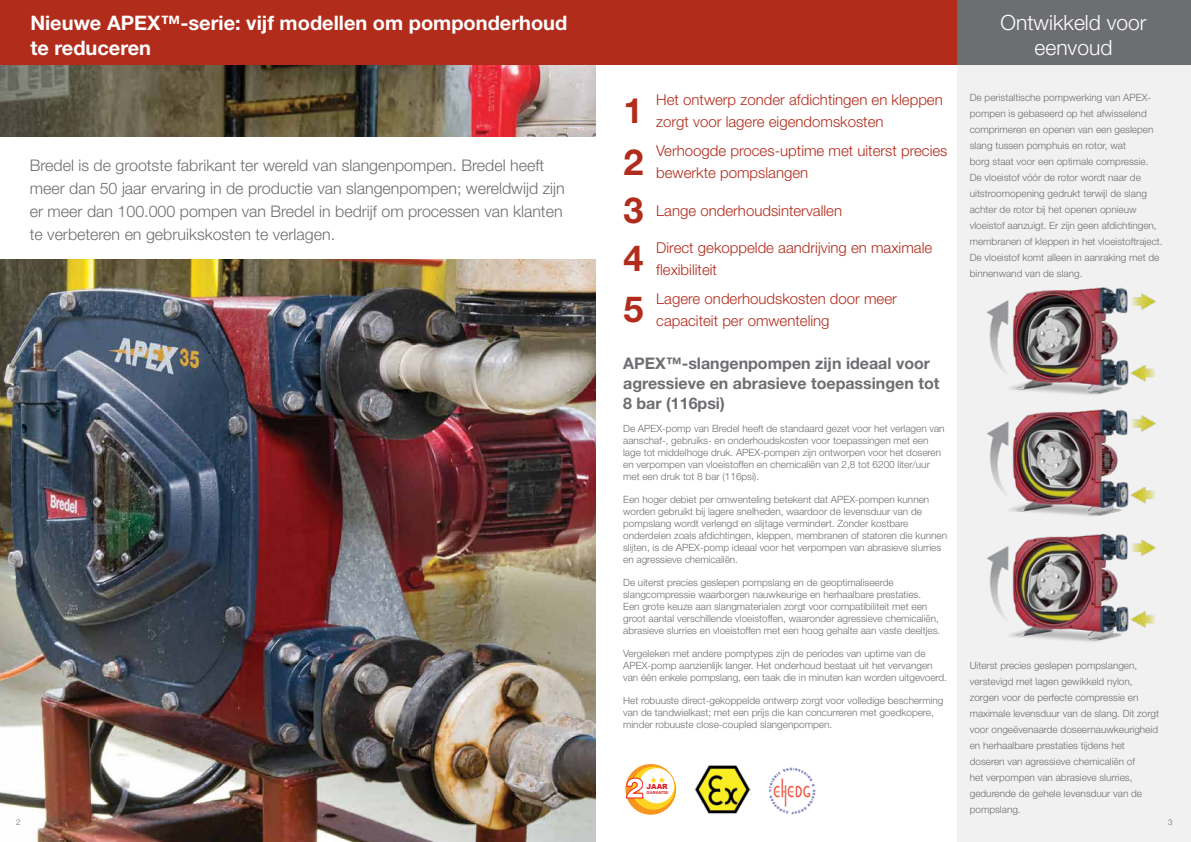
<style>
.page{position:relative;width:1191px;height:842px;background:#fff}
.page>*{position:absolute;margin:0;border:0;box-sizing:border-box;transform-origin:0 0}
.t1{font:700 36px "Helvetica Neue LT Std";color:#b22c1c}
.t2{font:700 35px "Helvetica Neue LT Std";color:#b22c1c}
.t3{font:300 21px/25px "Helvetica Neue LT Std";color:#fff;text-align:center}
.t4{font:700 20px/25px "Helvetica Neue LT Std";color:#fff}
.t5{font:300 16px/23px "Helvetica Neue LT Std";color:#6d6e71}
.t6{font:700 16px/20px "Helvetica Neue LT Std";color:#6d6e71}
.t7{font:300 15px/22px "Helvetica Neue LT Std";color:#b22c1c}
.t8{font:300 10px/16px "Helvetica Neue LT Std";color:#6d6e71}
.t9{font:300 8px "Helvetica Neue LT Std";color:#6d6e71}
.t10{font:900 7.1px "Arial";color:#da1f26}
.t11{font:700 4.1px "Arial";color:#da1f26}
</style>
<div class="page">
<img style="left:0;top:65px;width:595px;height:777px">
<div style="left:0;top:0;width:1187px;height:65px;background:#b22c1c"></div>
<div style="left:957px;top:0;width:234px;height:842px;background:#f1f1f2"></div>
<div style="left:957px;top:0;width:234px;height:65px;background:#6d6e71"></div>
<img style="left:986px;top:287px;width:170px;height:355px">
<div style="left:0;top:137px;width:595px;height:122px;background:#fff"></div>
<img style="left:768px;top:767px;width:48px;height:48px">
<img style="left:694px;top:765px;width:56px;height:49px">
<svg style="left:625px;top:764px;width:51px;height:51px"></svg>
<svg style="left:631px;top:766px;width:44px;height:44px"></svg>
<div style="left:639px;top:768px;width:35px;height:35px;background:#fff;border-radius:50%"></div>
<svg style="left:626px;top:777px;width:45px;height:22px"></svg>
<div style="left:643px;top:783px;width:28px;height:11px;background:#fff"></div>
<h3 class="t4" style="left:30px;top:10px;width:538px">Nieuwe APEX™-serie: vijf modellen om pomponderhoud te reduceren</h3>
<p class="t5" style="left:30px;top:153px;width:536px">Bredel is de grootste fabrikant ter wereld van slangenpompen. Bredel heeft meer dan 50 jaar ervaring in de productie van slangenpompen; wereldwijd zijn er meer dan 100.000 pompen van Bredel in bedrijf om processen van klanten te verbeteren en gebruikskosten te verlagen.</p>
<h2 class="t2" style="left:623px;top:89px;width:21px">1</h2>
<h3 class="t7" style="left:656px;top:89px;width:288px">Het ontwerp zonder afdichtingen en kleppen zorgt voor lagere eigendomskosten</h3>
<h1 class="t1" style="left:623px;top:140px;width:22px">2</h1>
<h3 class="t7" style="left:656px;top:140px;width:293px">Verhoogde proces-uptime met uiterst precies bewerkte pompslangen</h3>
<h1 class="t1" style="left:623px;top:188px;width:22px">3</h1>
<h3 class="t7" style="left:656px;top:199px;width:187px">Lange onderhoudsintervallen</h3>
<h1 class="t1" style="left:623px;top:236px;width:22px">4</h1>
<h3 class="t7" style="left:656px;top:236px;width:277px">Direct gekoppelde aandrijving en maximale flexibiliteit</h3>
<h1 class="t1" style="left:623px;top:287px;width:22px">5</h1>
<h3 class="t7" style="left:656px;top:287px;width:242px">Lagere onderhoudskosten door meer capaciteit per omwenteling</h3>
<h3 class="t6" style="left:623px;top:353px;width:318px">APEX™-slangenpompen zijn ideaal voor agressieve en abrasieve toepassingen tot<br>8 bar (116psi)</h3>
<p class="t8" style="left:623px;top:423px;width:323px;line-height:12px">De APEX-pomp van Bredel heeft de standaard gezet voor het verlagen van aanschaf-, gebruiks- en onderhoudskosten voor toepassingen met een lage tot middelhoge druk. APEX-pompen zijn ontworpen voor het doseren en verpompen van vloeistoffen en chemicaliën van 2,8 tot 6200 liter/uur met een druk tot 8 bar (116psi).</p>
<p class="t8" style="left:623px;top:494px;width:325px;line-height:12px">Een hoger debiet per omwenteling betekent dat APEX-pompen kunnen worden gebruikt bij lagere snelheden, waardoor de levensduur van de pompslang wordt verlengd en slijtage vermindert. Zonder kostbare onderdelen zoals afdichtingen, kleppen, membranen of statoren die kunnen slijten, is de APEX-pomp ideaal voor het verpompen van abrasieve slurries en agressieve chemicaliën.</p>
<p class="t8" style="left:623px;top:577px;width:319px;line-height:12px">De uiterst precies geslepen pompslang en de geoptimaliseerde slangcompressie waarborgen nauwkeurige en herhaalbare prestaties.<br>Een grote keuze aan slangmaterialen zorgt voor compatibiliteit met een groot aantal verschillende vloeistoffen, waaronder agressieve chemicaliën, abrasieve slurries en vloeistoffen met een hoog gehalte aan vaste deeltjes.</p>
<p class="t8" style="left:623px;top:648px;width:325px;line-height:12px">Vergeleken met andere pomptypes zijn de periodes van uptime van de<br>APEX-pomp aanzienlijk langer. Het onderhoud bestaat uit het vervangen van één enkele pompslang, een taak die in minuten kan worden uitgevoerd.</p>
<p class="t8" style="left:623px;top:695px;width:322px;line-height:12px">Het robuuste direct-gekoppelde ontwerp zorgt voor volledige bescherming van de tandwielkast; met een prijs die kan concurreren met goedkopere, minder robuuste close-coupled slangenpompen.</p>
<p class="t10" style="left:646px;top:782px;width:23px">JAAR</p>
<p class="t11" style="left:646px;top:789px;width:24px">GARANTIE.</p>
<h3 class="t3" style="left:1000px;top:10px;width:147px">Ontwikkeld voor eenvoud</h3>
<p class="t8" style="left:969px;top:89px;width:194px">De peristaltische pompwerking van APEX&shy;pompen is gebaseerd op het afwisselend comprimeren en openen van een geslepen slang tussen pomphuis en rotor, wat<br>borg staat voor een optimale compressie.<br>De vloeistof vóór de rotor wordt naar de uitstroomopening gedrukt terwijl de slang achter de rotor bij het openen opnieuw vloeistof aanzuigt. Er zijn geen afdichtingen, membranen of kleppen in het vloeistoftraject.<br>De vloeistof komt alleen in aanraking met de binnenwand van de slang.</p>
<p class="t8" style="left:969px;top:657px;width:191px">Uiterst precies geslepen pompslangen, verstevigd met lagen gewikkeld nylon, zorgen voor de perfecte compressie en maximale levensduur van de slang. Dit zorgt voor ongeëvenaarde doseernauwkeurigheid en herhaalbare prestaties tijdens het doseren van agressieve chemicaliën of<br>het verpompen van abrasieve slurries, gedurende de gehele levensduur van de pompslang.</p>
<p class="t9" style="left:16px;top:817px;width:6px">2</p>
<p class="t9" style="left:1168px;top:817px;width:6px">3</p>
</div>
